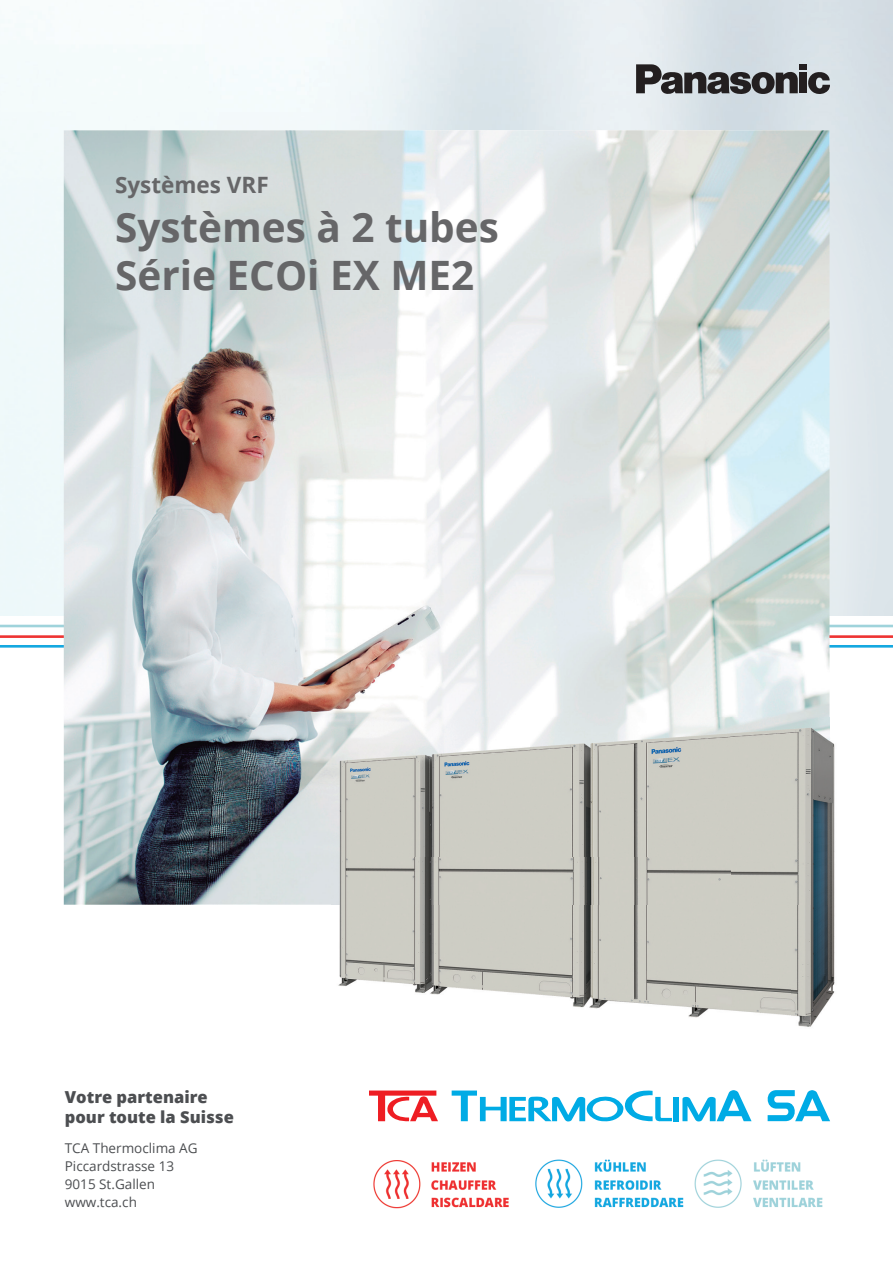
<style>
.page{position:relative;width:893px;height:1263px;background:#fff}
.page>*{position:absolute;margin:0;border:0;box-sizing:border-box;transform-origin:0 0}
.t1{font:700 40.5px/48.6px "Open Sans";color:#666668}
.t2{font:700 22.5px "Open Sans";color:#666668}
.t3{font:800 16.5px/19.8px "Open Sans";color:#4c4e51}
.t4{font:13.5px/18px "Open Sans";color:#4c4e51}
</style>
<div class="page">
<hr style="left:0;top:625px;width:893px;height:2px;background:#9fd3db">
<hr style="left:0;top:635px;width:893px;height:3px;background:#ee3432">
<hr style="left:0;top:645px;width:893px;height:3px;background:#14a8e0">
<img style="left:0;top:0;width:893px;height:153px">
<div style="left:829px;top:153px;width:64px;height:462px;background:#dee6eb"></div>
<div style="left:0;top:153px;width:64px;height:462px;background:#eff9fa"></div>
<img style="left:373px;top:1159px;width:450px;height:50px">
<img style="left:64px;top:130px;width:765px;height:775px">
<img style="left:791px;top:718px;width:44px;height:309px">
<img style="left:338px;top:905px;width:453px;height:113px">
<img style="left:332px;top:718px;width:497px;height:187px">
<svg style="left:369px;top:1090px;width:69px;height:31px"></svg>
<div style="left:673px;top:1097px;width:6px;height:24px;background:#00abe5"></div>
<svg style="left:682px;top:1090px;width:69px;height:31px"></svg>
<svg style="left:452px;top:1090px;width:220px;height:31px"></svg>
<svg style="left:767px;top:1090px;width:63px;height:31px"></svg>
<svg style="left:808px;top:72px;width:22px;height:22px"></svg>
<div style="left:799px;top:64px;width:8px;height:6px;background:#231f20"></div>
<div style="left:799px;top:73px;width:8px;height:20px;background:#231f20"></div>
<svg style="left:636px;top:64px;width:162px;height:30px;background:#76787c"></svg>
<h2 class="t2" style="left:115px;top:169px;width:155px">Systèmes VRF</h2>
<h1 class="t1" style="left:115px;top:202px;width:385px">Systèmes à 2 tubes<br>Série ECOi EX ME2</h1>
<p class="t3" style="left:65px;top:1086px;width:171px">Votre partenaire pour toute la Suisse</p>
<p class="t4" style="left:65px;top:1139px;width:134px">TCA Thermoclima AG<br>Piccardstrasse 13<br>9015 St.Gallen www.tca.ch</p>
</div>
